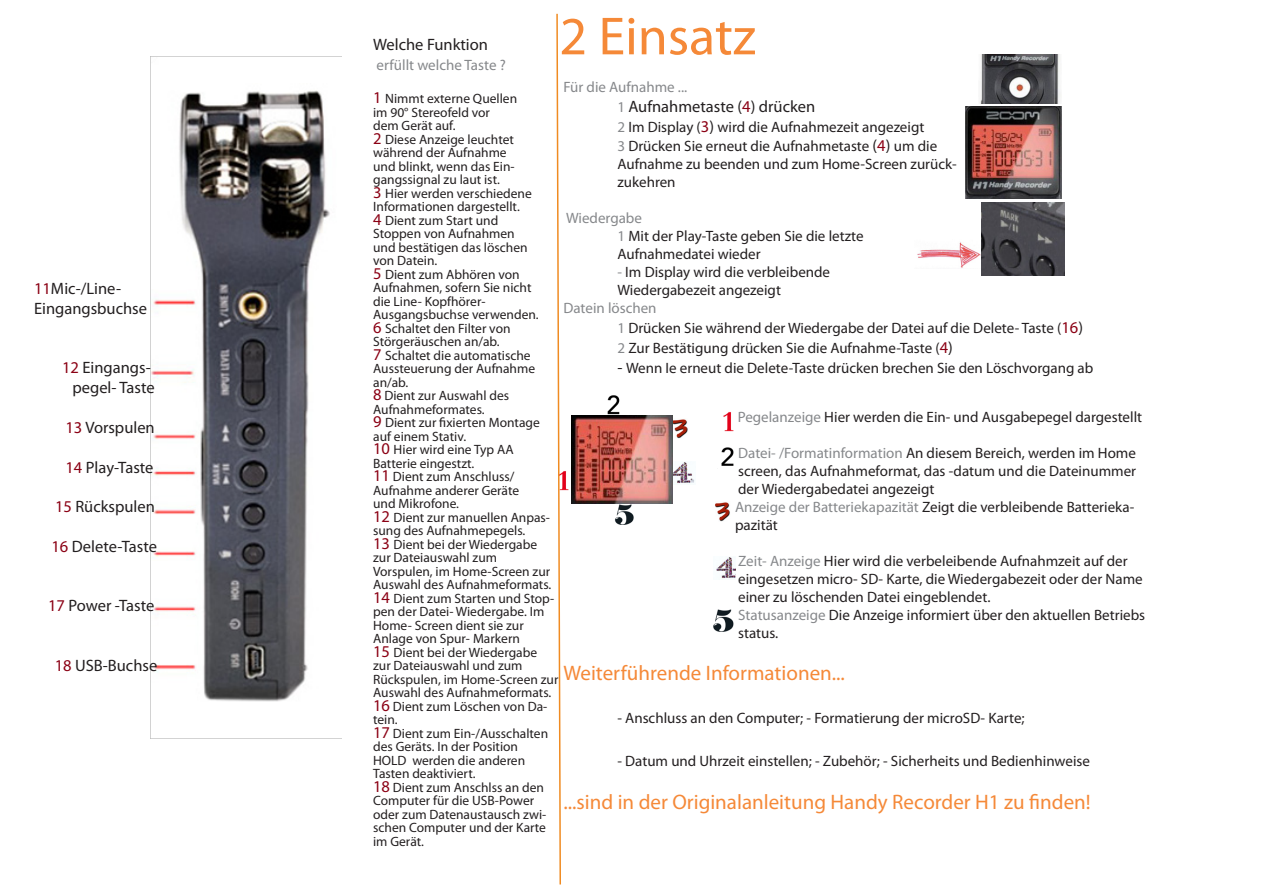
<style>
.page{position:relative;width:1263px;height:893px;background:#fff}
.page>*{position:absolute;margin:0;border:0;box-sizing:border-box;transform-origin:0 0}
.t1{font:54px "Myriad Pro";color:#f58938}
.t2{font:21px "Myriad Pro";color:#f58938}
.t3{font:16.5px/19.8px "Myriad Pro";color:#231f20;text-align:right}
.t4{font:15px/18px "Myriad Pro";color:#231f20}
.t5{font:15px "Myriad Pro";color:#86888b}
.t6{font:13.5px/13.5px "Myriad Pro";color:#231f20}
.s1{color:#8b0114}
.s2{font-size:15px;color:#86888b}
.s3{color:#86888b}
.s4{font-size:16.5px;color:#8b0114}
.s5{font-size:16.5px}
</style>
<div class="page">
<img style="left:150px;top:56px;width:191px;height:683px">
<img style="left:723px;top:412px;width:11px;height:19px">
<img style="left:713px;top:609px;width:21px;height:22px">
<img style="left:615px;top:505px;width:19px;height:20px">
<img style="left:715px;top:502px;width:15px;height:19px">
<img style="left:673px;top:419px;width:15px;height:20px">
<img style="left:716px;top:557px;width:20px;height:22px">
<img style="left:673px;top:462px;width:22px;height:22px">
<img style="left:721px;top:447px;width:13px;height:19px">
<img style="left:605px;top:395px;width:16px;height:21px">
<img style="left:562px;top:471px;width:7px;height:19px">
<svg style="left:556px;top:13px;width:6px;height:872px"></svg>
<img style="left:917px;top:242px;width:64px;height:26px">
<img style="left:572px;top:416px;width:101px;height:88px">
<img style="left:981px;top:202px;width:83px;height:74px">
<img style="left:965px;top:106px;width:96px;height:92px">
<img style="left:979px;top:54px;width:82px;height:49px">
<p class="t3" style="left:34px;top:279px;width:89px"><span class="s1">11</span>Mic-/Line-</p>
<p class="t3" style="left:34px;top:298px;width:115px">Eingangsbuchse</p>
<p class="t3" style="left:62px;top:358px;width:94px"><span class="s1">12</span> Eingangs&shy;pegel- Taste</p>
<p class="t3" style="left:65px;top:417px;width:91px"><span class="s1">13</span> Vorspulen</p>
<p class="t3" style="left:65px;top:457px;width:90px"><span class="s1">14</span> Play-Taste</p>
<p class="t3" style="left:55px;top:496px;width:101px"><span class="s1">15</span> Rückspulen</p>
<p class="t3" style="left:52px;top:536px;width:107px"><span class="s1">16</span> Delete-Taste</p>
<p class="t3" style="left:48px;top:595px;width:108px"><span class="s1">17</span> Power -Taste</p>
<p class="t3" style="left:55px;top:655px;width:104px"><span class="s1">18</span> USB-Buchse</p>
<p class="t1" style="left:559px;top:3px;width:198px">2 Einsatz</p>
<p class="t5" style="left:563px;top:78px;width:125px">Für die Aufnahme ...</p>
<p class="t3" style="left:617px;top:96px;width:199px"><span class="s2">1</span> Aufnahmetaste (<span class="s1">4</span>) drücken</p>
<p class="t4" style="left:617px;top:117px;width:308px"><span class="s3">2</span> Im Display (<span class="s4">3</span><span class="s5">)</span> wird die Aufnahmezeit angezeigt</p>
<p class="t4" style="left:617px;top:137px;width:321px"><span class="s3">3</span> Drücken Sie erneut die Aufnahmetaste <span class="s5">(</span><span class="s4">4</span><span class="s5">)</span> um die</p>
<p class="t4" style="left:617px;top:155px;width:341px">Aufnahme zu beenden und zum Home-Screen zurück-</p>
<p class="t4" style="left:617px;top:173px;width:60px">zukehren</p>
<p class="t5" style="left:566px;top:209px;width:77px">Wiedergabe</p>
<p class="t4" style="left:617px;top:227px;width:248px"><span class="s3">1</span> Mit der Play-Taste geben Sie die letzte</p>
<p class="t4" style="left:617px;top:245px;width:145px">Aufnahmedatei wieder</p>
<p class="t4" style="left:617px;top:263px;width:214px"><span class="s3">-</span> Im Display wird die verbleibende</p>
<p class="t4" style="left:617px;top:281px;width:165px">Wiedergabezeit angezeigt</p>
<p class="t5" style="left:563px;top:299px;width:95px">Datein löschen</p>
<p class="t4" style="left:617px;top:319px;width:467px"><span class="s3">1</span> Drücken Sie während der Wiedergabe der Datei auf die Delete- Taste (<span class="s4">16</span><span class="s5">)</span></p>
<p class="t4" style="left:617px;top:339px;width:337px"><span class="s3">2</span> Zur Bestätigung drücken Sie die Aufnahme-Taste (<span class="s4">4</span><span class="s5">)</span></p>
<p class="t4" style="left:617px;top:359px;width:477px"><span class="s5">-</span> Wenn Ie erneut die Delete-Taste drücken brechen Sie den Löschvorgang ab</p>
<p class="t3" style="left:373px;top:35px;width:116px">Welche Funktion</p>
<p class="t5" style="left:377px;top:56px;width:131px">erfüllt welche Taste ?</p>
<p class="t6" style="left:373px;top:92px;width:145px"><span class="s4">1</span> Nimmt externe Quellen</p>
<p class="t6" style="left:373px;top:105px;width:118px">im 90° Stereofeld vor</p>
<p class="t6" style="left:373px;top:119px;width:84px">dem Gerät auf.</p>
<p class="t6" style="left:373px;top:132px;width:142px"><span class="s4">2</span> Diese Anzeige leuchtet</p>
<p class="t6" style="left:373px;top:146px;width:135px">während der Aufnahme</p>
<p class="t6" style="left:373px;top:159px;width:143px">und blinkt, wenn das Ein-</p>
<p class="t6" style="left:373px;top:173px;width:128px">gangssignal zu laut ist.</p>
<p class="t6" style="left:373px;top:186px;width:160px"><span class="s4">3</span> Hier werden verschiedene</p>
<p class="t6" style="left:373px;top:200px;width:148px">Informationen dargestellt.</p>
<p class="t6" style="left:373px;top:213px;width:127px"><span class="s4">4</span> Dient zum Start und</p>
<p class="t6" style="left:373px;top:227px;width:143px">Stoppen von Aufnahmen</p>
<p class="t6" style="left:373px;top:240px;width:156px">und bestätigen das löschen</p>
<p class="t6" style="left:373px;top:254px;width:66px">von Datein.</p>
<p class="t6" style="left:373px;top:267px;width:148px"><span class="s4">5</span> Dient zum Abhören von</p>
<p class="t6" style="left:373px;top:281px;width:160px">Aufnahmen, sofern Sie nicht</p>
<p class="t6" style="left:373px;top:294px;width:114px">die Line- Kopfhörer-</p>
<p class="t6" style="left:373px;top:308px;width:167px">Ausgangsbuchse verwenden.</p>
<p class="t6" style="left:373px;top:321px;width:139px"><span class="s4">6</span> Schaltet den Filter von</p>
<p class="t6" style="left:373px;top:335px;width:128px">Störgeräuschen an/ab.</p>
<p class="t6" style="left:373px;top:348px;width:159px"><span class="s4">7</span> Schaltet die automatische</p>
<p class="t6" style="left:373px;top:362px;width:163px">Aussteuerung der Aufnahme</p>
<p class="t6" style="left:373px;top:375px;width:37px">an/ab.</p>
<p class="t6" style="left:373px;top:389px;width:138px"><span class="s4">8</span> Dient zur Auswahl des</p>
<p class="t6" style="left:373px;top:402px;width:113px">Aufnahmeformates.</p>
<p class="t6" style="left:373px;top:416px;width:168px"><span class="s4">9</span> Dient zur fixierten Montage</p>
<p class="t6" style="left:373px;top:429px;width:94px">auf einem Stativ.</p>
<p class="t6" style="left:373px;top:443px;width:142px"><span class="s4">10</span> Hier wird eine Typ AA</p>
<p class="t6" style="left:373px;top:456px;width:103px">Batterie eingestzt.</p>
<p class="t6" style="left:373px;top:470px;width:143px"><span class="s4">11</span> Dient zum Anschluss/</p>
<p class="t6" style="left:373px;top:483px;width:148px">Aufnahme anderer Geräte</p>
<p class="t6" style="left:373px;top:497px;width:87px">und Mikrofone.</p>
<p class="t6" style="left:373px;top:510px;width:178px"><span class="s4">12</span> Dient zur manuellen Anpas&shy;sung des Aufnahmepegels.</p>
<p class="t6" style="left:373px;top:537px;width:166px"><span class="s4">13</span> Dient bei der Wiedergabe</p>
<p class="t6" style="left:373px;top:551px;width:125px">zur Dateiauswahl zum</p>
<p class="t6" style="left:373px;top:564px;width:179px">Vorspulen, im Home-Screen zur</p>
<p class="t6" style="left:373px;top:578px;width:180px">Auswahl des Aufnahmeformats.</p>
<p class="t6" style="left:373px;top:591px;width:183px"><span class="s4">14</span> Dient zum Starten und Stop&shy;pen der Datei- Wiedergabe. Im<br>Home- Screen dient sie zur</p>
<p class="t6" style="left:373px;top:632px;width:148px">Anlage von Spur- Markern</p>
<p class="t6" style="left:373px;top:645px;width:166px"><span class="s4">15</span> Dient bei der Wiedergabe</p>
<p class="t6" style="left:373px;top:659px;width:151px">zur Dateiauswahl und zum</p>
<p class="t6" style="left:373px;top:672px;width:187px">Rückspulen, im Home-Screen zur</p>
<p class="t6" style="left:373px;top:686px;width:180px">Auswahl des Aufnahmeformats.</p>
<p class="t6" style="left:373px;top:699px;width:176px"><span class="s4">16</span> Dient zum Löschen von Da&shy;tein.</p>
<p class="t6" style="left:373px;top:726px;width:176px"><span class="s4">17</span> Dient zum Ein-/Ausschalten</p>
<p class="t6" style="left:373px;top:740px;width:146px">des Geräts. In der Position</p>
<p class="t6" style="left:373px;top:753px;width:154px">HOLD werden die anderen</p>
<p class="t6" style="left:373px;top:767px;width:104px">Tasten deaktiviert.</p>
<p class="t6" style="left:373px;top:780px;width:172px"><span class="s4">18</span> Dient zum Anschlss an den<br>Computer für die USB-Power</p>
<p class="t6" style="left:373px;top:807px;width:175px">oder zum Datenaustausch zwi&shy;schen Computer und der Karte</p>
<p class="t6" style="left:373px;top:834px;width:52px">im Gerät.</p>
<p class="t4" style="left:738px;top:407px;width:406px"><span class="s3">Pegelanzeige</span> Hier werden die Ein- und Ausgabepegel dargestellt</p>
<p class="t4" style="left:738px;top:443px;width:399px"><span class="s3">Datei- /Formatinformation</span> An diesem Bereich, werden im Home screen, das Aufnahmeformat, das -datum und die Dateinummer</p>
<p class="t4" style="left:738px;top:479px;width:198px">der Wiedergabedatei angezeigt</p>
<p class="t4" style="left:735px;top:497px;width:401px"><span class="s3">Anzeige der Batteriekapazität</span> Zeigt die verbleibende Batterieka-</p>
<p class="t4" style="left:735px;top:515px;width:44px">pazität</p>
<p class="t4" style="left:738px;top:551px;width:406px"><span class="s3">Zeit- Anzeige</span> Hier wird die verbeleibende Aufnahmzeit auf der eingesetzen micro- SD- Karte, die Wiedergabezeit oder der Name einer zu löschenden Datei eingeblendet.</p>
<p class="t4" style="left:738px;top:605px;width:408px"><span class="s3">Statusanzeige</span> Die Anzeige informiert über den aktuellen Betriebs status.</p>
<p class="t2" style="left:563px;top:660px;width:283px">Weiterführende Informationen...</p>
<p class="t4" style="left:617px;top:709px;width:409px">- Anschluss an den Computer; - Formatierung der microSD- Karte;</p>
<p class="t4" style="left:617px;top:751px;width:474px">- Datum und Uhrzeit einstellen; - Zubehör; - Sicherheits und Bedienhinweise</p>
<p class="t2" style="left:563px;top:789px;width:529px">...sind in der Originalanleitung Handy Recorder H1 zu finden!</p>
</div>
